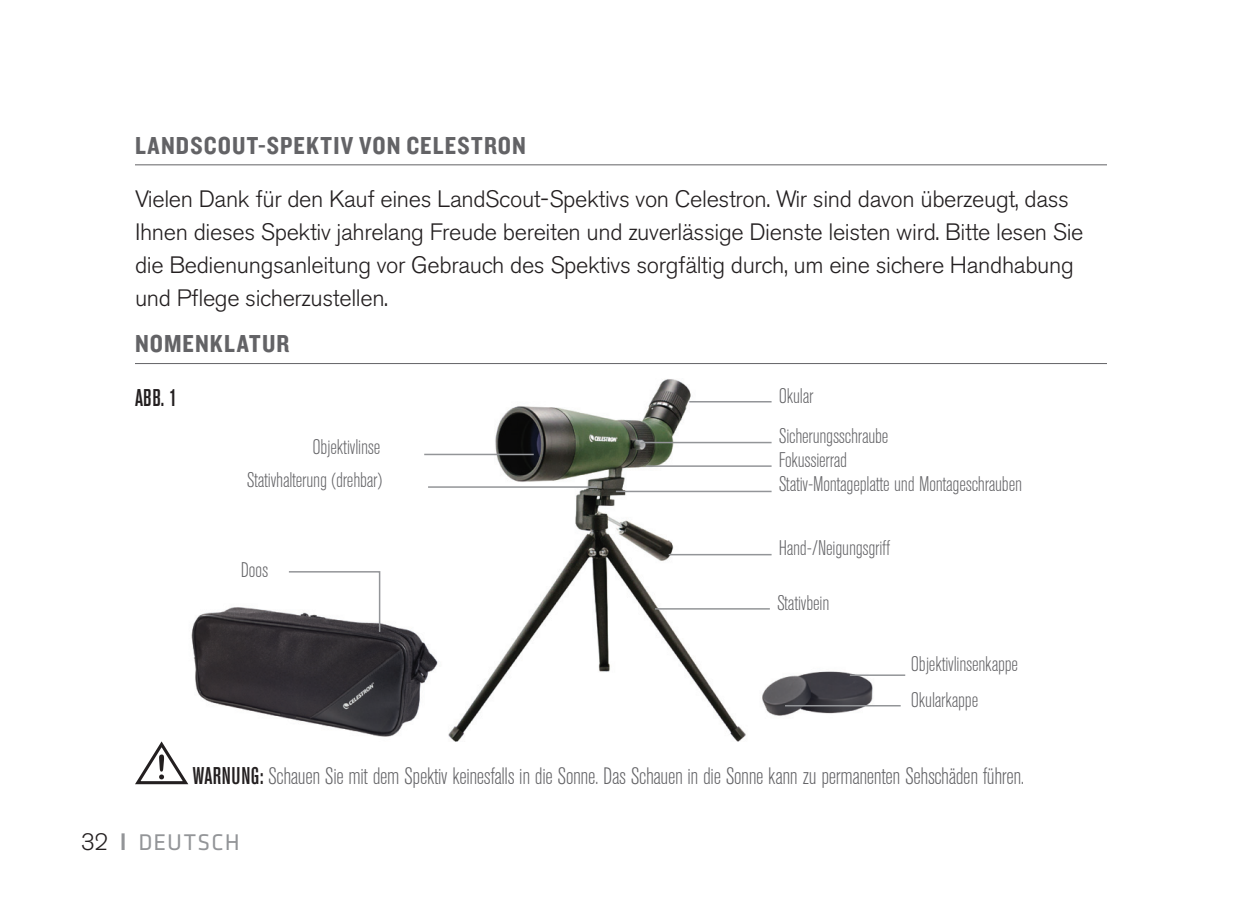
<style>
.page{position:relative;width:1242px;height:918px;background:#fff}
.page>*{position:absolute;margin:0;border:0;box-sizing:border-box;transform-origin:0 0}
.Heading{font:25.5px "Knockout HTF50 Welterweight";letter-spacing:.045em;color:#636366}
.Note___Hints_Body{font:500 condensed 24px "Akzidenz Grotesk BE";color:#231f20}
.Opening_Paragraph{font:300 23.4px/33px "Akzidenz Grotesk BE";letter-spacing:-.015em;color:#231f20}
.Note___Hints_Body-2{font:300 condensed 23.4px "Akzidenz Grotesk BE";letter-spacing:-.015em;color:#636366}
.Body_Basic{font:23.4px "Klavika Basic";letter-spacing:.05em;color:#939598}
.Call_outs{font:300 condensed 21px "Akzidenz Grotesk BE";letter-spacing:-.01em;color:#636366}
.s1{font-weight:500;font-size:24px;color:#231f20}
.s2{font-family:"Akzidenz Grotesk BE";font-weight:300;color:#231f20}
.s3{font-family:"Akzidenz Grotesk BE";font-weight:500}
</style>
<div class="page">
<img style="left:191px;top:379px;width:715px;height:363px">
<hr style="left:135px;top:164px;width:972px;height:1px;background:#636366">
<hr style="left:135px;top:363px;width:972px;height:1px;background:#636366">
<svg style="left:135px;top:741px;width:54px;height:44px"></svg>
<hr style="left:689px;top:401px;width:83px;height:2px;background:#939598">
<hr style="left:640px;top:442px;width:132px;height:1px;background:#939598">
<hr style="left:646px;top:465px;width:126px;height:2px;background:#939598">
<hr style="left:850px;top:674px;width:55px;height:2px;background:#939598">
<hr style="left:785px;top:705px;width:116px;height:1px;background:#939598">
<hr style="left:669px;top:554px;width:103px;height:1px;background:#939598">
<hr style="left:655px;top:608px;width:115px;height:2px;background:#939598">
<hr style="left:616px;top:491px;width:156px;height:1px;background:#939598">
<hr style="left:428px;top:486px;width:169px;height:2px;background:#939598">
<hr style="left:424px;top:454px;width:110px;height:1px;background:#939598">
<svg style="left:287px;top:570px;width:94px;height:63px"></svg>
<p class="Heading" style="left:135px;top:132px;width:392px">LANDSCOUT-SPEKTIV VON CELESTRON</p>
<p class="Opening_Paragraph" style="left:135px;top:182px;width:950px">Vielen Dank für den Kauf eines LandScout-Spektivs von Celestron. Wir sind davon überzeugt, dass Ihnen dieses Spektiv jahrelang Freude bereiten und zuverlässige Dienste leisten wird. Bitte lesen Sie die Bedienungsanleitung vor Gebrauch des Spektivs sorgfältig durch, um eine sichere Handhabung und Pflege sicherzustellen.</p>
<p class="Heading" style="left:135px;top:330px;width:156px">NOMENKLATUR</p>
<p class="Note___Hints_Body" style="left:135px;top:384px;width:44px">ABB. 1</p>
<p class="Call_outs" style="left:312px;top:436px;width:69px">Objektivlinse</p>
<p class="Call_outs" style="left:247px;top:468px;width:137px">Stativhalterung (drehbar)</p>
<p class="Call_outs" style="left:241px;top:558px;width:29px">Doos</p>
<p class="Call_outs" style="left:779px;top:384px;width:36px">Okular</p>
<p class="Call_outs" style="left:779px;top:425px;width:111px">Sicherungsschraube</p>
<p class="Call_outs" style="left:779px;top:448px;width:70px">Fokussierrad</p>
<p class="Call_outs" style="left:779px;top:473px;width:245px">Stativ-Montageplatte und Montageschrauben</p>
<p class="Call_outs" style="left:779px;top:537px;width:113px">Hand-/Neigungsgriff</p>
<p class="Call_outs" style="left:777px;top:591px;width:54px">Stativbein</p>
<p class="Call_outs" style="left:911px;top:653px;width:109px">Objektivlinsenkappe</p>
<p class="Call_outs" style="left:911px;top:688px;width:69px">Okularkappe</p>
<p class="Note___Hints_Body-2" style="left:193px;top:764px;width:833px"><span class="s1">WARNUNG:</span> Schauen Sie mit dem Spektiv keinesfalls in die Sonne. Das Schauen in die Sonne kann zu permanenten Sehschäden führen.</p>
<p class="Body_Basic" style="left:81px;top:827px;width:160px"><span class="s2">32</span> <span class="s3">I</span> DEUTSCH</p>
</div>
